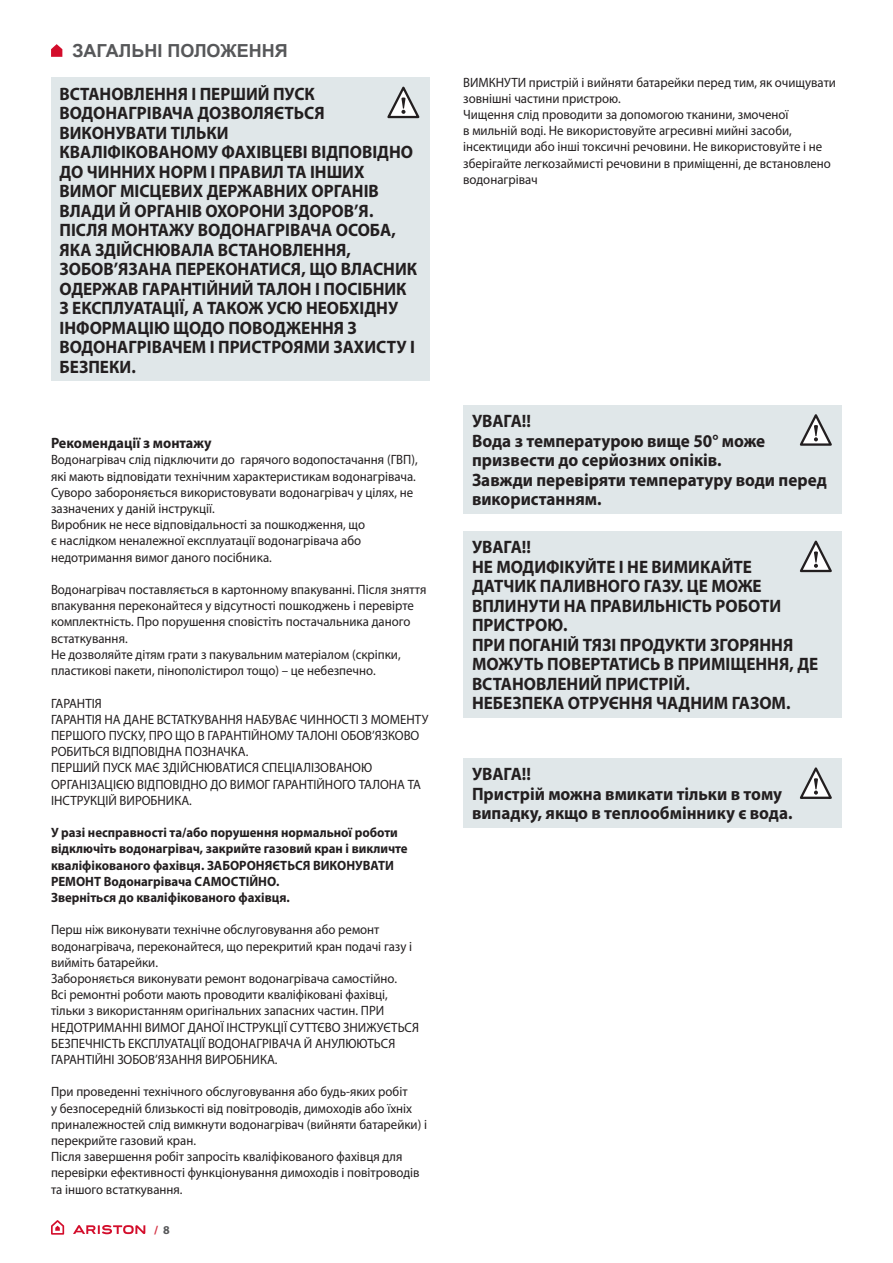
<style>
.page{position:relative;width:893px;height:1263px;background:#fff}
.page>*{position:absolute;margin:0;border:0;box-sizing:border-box;transform-origin:0 0}
.t1{font:700 18px/19.5px "Myriad Pro";color:#231f20;scale:.95 1}
.t2{font:700 18px "Arial";color:#57585a}
.t3{font:700 15px "Myriad Pro";color:#231f20;scale:.95 1}
.Pa1{font:13.5px/16.2px "Myriad Pro";color:#231f20;scale:.95 1}
.Default{font:13.5px/16.2px "Myriad Pro";color:#231f20;scale:.95 1}
.t4{font:700 13.5px/16.2px "Myriad Pro";color:#231f20;scale:.95 1}
.t5{font:700 12px "Myriad Pro";color:#d43345}
.s1{color:#57585a}
</style>
<div class="page">
<svg style="left:51px;top:44px;width:11px;height:13px"></svg>
<svg style="left:51px;top:1220px;width:13px;height:15px"></svg>
<svg style="left:73px;top:1225px;width:72px;height:9px"></svg>
<div style="left:51px;top:77px;width:378px;height:304px;background:#e0e7e9"></div>
<svg style="left:387px;top:86px;width:33px;height:32px"></svg>
<div style="left:463px;top:405px;width:379px;height:109px;background:#e0e7e9"></div>
<div style="left:463px;top:758px;width:379px;height:70px;background:#e0e7e9"></div>
<div style="left:463px;top:531px;width:379px;height:187px;background:#e0e7e9"></div>
<svg style="left:799px;top:414px;width:33px;height:32px"></svg>
<svg style="left:800px;top:767px;width:32px;height:32px"></svg>
<svg style="left:800px;top:540px;width:32px;height:32px"></svg>
<h1 class="t2" style="left:72px;top:39px;width:217px">ЗАГАЛЬНІ ПОЛОЖЕННЯ</h1>
<p class="t1" style="left:60px;top:84px;width:374px">ВСТАНОВЛЕННЯ І ПЕРШИЙ ПУСК<br>ВОДОНАГРIВАЧА ДОЗВОЛЯЄТЬСЯ<br>ВИКОНУВАТИ ТІЛЬКИ<br>КВАЛІФІКОВАНОМУ ФАХІВЦЕВІ ВІДПОВІДНО<br>ДО ЧИННИХ НОРМ І ПРАВИЛ ТА ІНШИХ<br>ВИМОГ МІСЦЕВИХ ДЕРЖАВНИХ ОРГАНІВ<br>ВЛАДИ Й ОРГАНІВ ОХОРОНИ ЗДОРОВ’Я.</p>
<p class="t1" style="left:60px;top:220px;width:378px">ПІСЛЯ МОНТАЖУ ВОДОНАГРIВАЧА ОСОБА,<br>ЯКА ЗДІЙСНЮВАЛА ВСТАНОВЛЕННЯ,<br>ЗОБОВ’ЯЗАНА ПЕРЕКОНАТИСЯ, ЩО ВЛАСНИК<br>ОДЕРЖАВ ГАРАНТІЙНИЙ ТАЛОН І ПОСІБНИК<br>З ЕКСПЛУАТАЦІЇ, А ТАКОЖ УСЮ НЕОБХІДНУ<br>ІНФОРМАЦІЮ ЩОДО ПОВОДЖЕННЯ З<br>ВОДОНАГРIВАЧЕМ І ПРИСТРОЯМИ ЗАХИСТУ І<br>БЕЗПЕКИ.</p>
<p class="t3" style="left:51px;top:435px;width:171px">Рекомендації з монтажу</p>
<p class="Default" style="left:51px;top:452px;width:387px">Водонагрiвач слід підключити до гарячого водопостачання (ГВП), які мають відповідати технічним характеристикам водонагрiвача.</p>
<p class="Default" style="left:51px;top:484px;width:383px">Суворо забороняється використовувати водонагрiвач у цілях, не зазначених у даній інструкції.</p>
<p class="Default" style="left:51px;top:517px;width:332px">Виробник не несе відповідальності за пошкодження, що є наслідком неналежної експлуатації водонагрiвача або недотримання вимог даного посібника.</p>
<p class="Pa1" style="left:51px;top:582px;width:397px">Водонагрiвач поставляється в картонному впакуванні. Після зняття впакування переконайтеся у відсутності пошкоджень і перевірте комплектність. Про порушення сповістіть постачальника даного встаткування.</p>
<p class="Pa1" style="left:51px;top:646px;width:370px">Не дозволяйте дітям грати з пакувальним матеріалом (скріпки, пластикові пакети, пінополістирол тощо) – це небезпечно.</p>
<p class="Pa1" style="left:51px;top:695px;width:55px">ГАРАНТІЯ</p>
<p class="Pa1" style="left:51px;top:711px;width:399px">ГАРАНТІЯ НА ДАНЕ ВСТАТКУВАННЯ НАБУВАЄ ЧИННОСТІ З МОМЕНТУ<br>ПЕРШОГО ПУСКУ, ПРО ЩО В ГАРАНТІЙНОМУ ТАЛОНІ ОБОВ’ЯЗКОВО<br>РОБИТЬСЯ ВІДПОВІДНА ПОЗНАЧКА.</p>
<p class="Pa1" style="left:51px;top:760px;width:391px">ПЕРШИЙ ПУСК МАЄ ЗДІЙСНЮВАТИСЯ СПЕЦІАЛІЗОВАНОЮ<br>ОРГАНІЗАЦІЄЮ ВІДПОВІДНО ДО ВИМОГ ГАРАНТІЙНОГО ТАЛОНА ТА<br>ІНСТРУКЦІЙ ВИРОБНИКА.</p>
<p class="t4" style="left:51px;top:825px;width:377px">У разі несправності та/або порушення нормальної роботи відключіть водонагрiвач, закрийте газовий кран і викличте кваліфікованого фахівця. ЗАБОРОНЯЄТЬСЯ ВИКОНУВАТИ РЕМОНТ Водонагрiвача САМОСТІЙНО.</p>
<p class="t4" style="left:51px;top:889px;width:253px">Зверніться до кваліфікованого фахівця.</p>
<p class="Pa1" style="left:51px;top:922px;width:382px">Перш ніж виконувати технічне обслуговування або ремонт водонагрiвача, переконайтеся, що перекритий кран подачі газу і вийміть батарейки.</p>
<p class="Pa1" style="left:51px;top:970px;width:366px">Забороняється виконувати ремонт водонагрiвача самостійно.</p>
<p class="Pa1" style="left:51px;top:987px;width:389px">Всі ремонтні роботи мають проводити кваліфіковані фахівці, тільки з використанням оригінальних запасних частин. ПРИ НЕДОТРИМАННІ ВИМОГ ДАНОЇ ІНСТРУКЦІЇ СУТТЄВО ЗНИЖУЄТЬСЯ БЕЗПЕЧНІСТЬ ЕКСПЛУАТАЦІЇ ВОДОНАГРIВАЧА Й АНУЛЮЮТЬСЯ ГАРАНТІЙНІ ЗОБОВ’ЯЗАННЯ ВИРОБНИКА.</p>
<p class="Pa1" style="left:51px;top:1084px;width:397px">При проведенні технічного обслуговування або будь-яких робіт<br>у безпосередній близькості від повітроводів, димоходів або їхніх приналежностей слід вимкнути водонагрiвач (вийняти батарейки) і перекрийте газовий кран.</p>
<p class="Pa1" style="left:51px;top:1149px;width:390px">Після завершення робіт запросіть кваліфікованого фахівця для перевірки ефективності функціонування димоходів і повітроводів та іншого встаткування.</p>
<p class="t5" style="left:154px;top:1223px;width:17px">/ <span class="s1">8</span></p>
<p class="Pa1" style="left:463px;top:74px;width:394px">ВИМКНУТИ пристрій і вийняти батарейки перед тим, як очищувати зовнішні частини пристрою.</p>
<p class="Pa1" style="left:463px;top:107px;width:389px">Чищення слід проводити за допомогою тканини, змоченої<br>в мильній воді. Не використовуйте агресивні мийні засоби, інсектициди або інші токсичні речовини. Не використовуйте і не зберігайте легкозаймисті речовини в приміщенні, де встановлено водонагрiвач</p>
<p class="t1" style="left:472px;top:411px;width:64px">УВАГА!!</p>
<p class="t1" style="left:472px;top:431px;width:310px">Вода з температурою вище 50° може призвести до серйозних опіків.</p>
<p class="t1" style="left:472px;top:470px;width:375px">Завжди перевіряти температуру води перед використанням.</p>
<p class="t1" style="left:472px;top:538px;width:64px">УВАГА!!</p>
<p class="t1" style="left:472px;top:557px;width:327px">НЕ МОДИФІКУЙТЕ І НЕ ВИМИКАЙТЕ<br>ДАТЧИК ПАЛИВНОГО ГАЗУ. ЦЕ МОЖЕ<br>ВПЛИНУТИ НА ПРАВИЛЬНІСТЬ РОБОТИ<br>ПРИСТРОЮ.</p>
<p class="t1" style="left:472px;top:635px;width:366px">ПРИ ПОГАНІЙ ТЯЗІ ПРОДУКТИ ЗГОРЯННЯ<br>МОЖУТЬ ПОВЕРТАТИСЬ В ПРИМІЩЕННЯ, ДЕ<br>ВСТАНОВЛЕНИЙ ПРИСТРІЙ.</p>
<p class="t1" style="left:472px;top:694px;width:337px">НЕБЕЗПЕКА ОТРУЄННЯ ЧАДНИМ ГАЗОМ.</p>
<p class="t1" style="left:472px;top:765px;width:64px">УВАГА!!</p>
<p class="t1" style="left:472px;top:784px;width:339px">Пристрій можна вмикати тільки в тому випадку, якщо в теплообміннику є вода.</p>
</div>
